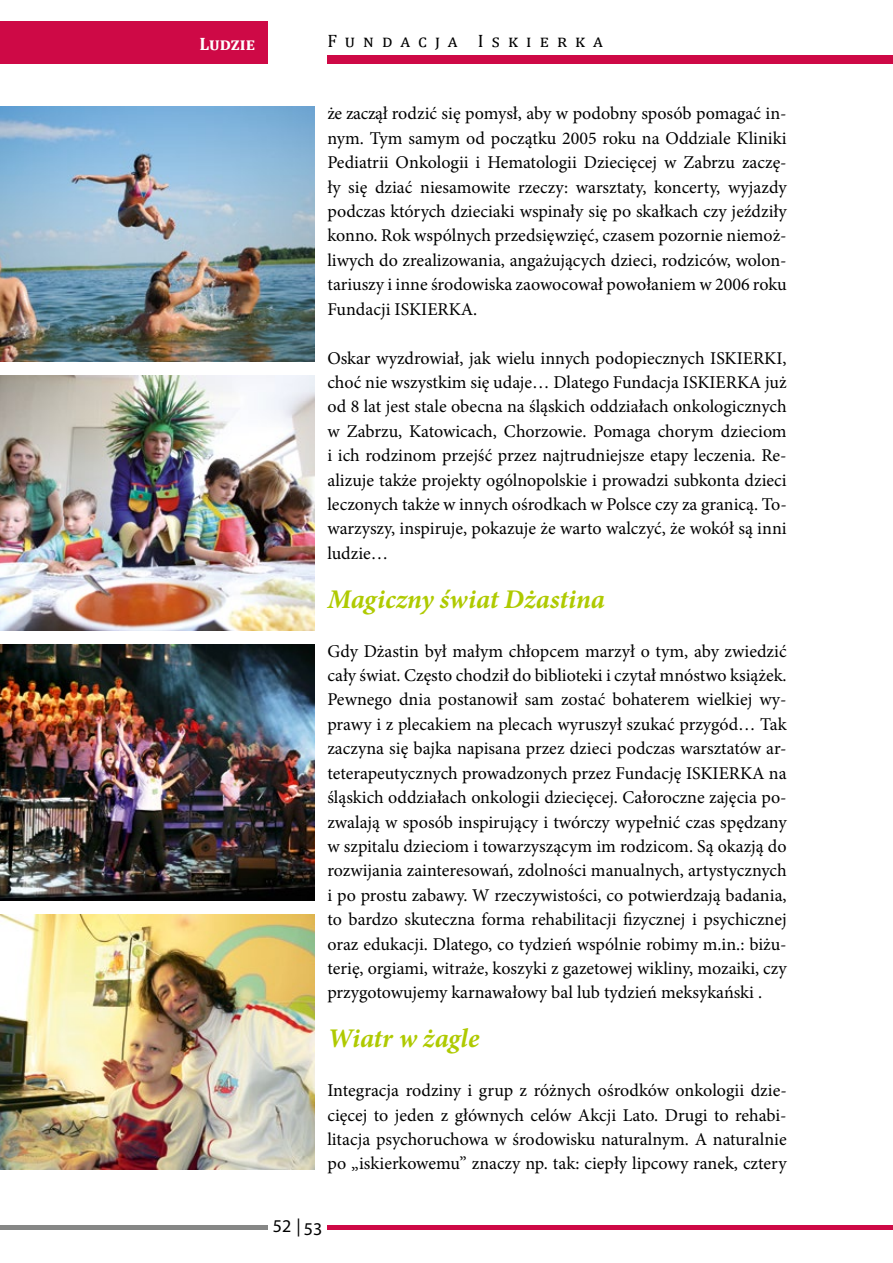
<style>
.page{position:relative;width:893px;height:1263px;background:#fff}
.page>*{position:absolute;margin:0;border:0;box-sizing:border-box;transform-origin:0 0}
.t1{font:italic 700 27px "Minion Pro";color:#afca00}
.t2{font:18px/24.5px "Minion Pro";color:#000;text-align:justify}
.t3{font:18px "Cambria";letter-spacing:.45em;color:#000}
.t4{font:700 18px "Cambria";color:#fff}
.t5{font:18px "Myriad Pro";color:#000}
</style>
<div class="page">
<hr style="left:0;top:1225px;width:268px;height:4px;background:#868786">
<hr style="left:327px;top:1225px;width:566px;height:4px;background:#ce0946">
<div style="left:327px;top:55px;width:566px;height:9px;background:#ce0946"></div>
<div style="left:0;top:21px;width:268px;height:43px;background:#ce0946"></div>
<img style="left:0;top:106px;width:315px;height:255px">
<img style="left:0;top:645px;width:315px;height:255px">
<img style="left:0;top:376px;width:315px;height:255px">
<img style="left:0;top:914px;width:315px;height:255px">
<p class="t4" style="left:199px;top:32px;width:57px">Ludzie</p>
<p class="t3" style="left:327px;top:30px;width:277px">Fundacja Iskierka</p>
<p class="t2" style="left:327px;top:101px;width:461px">że zaczął rodzić się pomysł, aby w podobny sposób pomagać in&shy;nym. Tym samym od początku 2005 roku na Oddziale Kliniki Pediatrii Onkologii i Hematologii Dziecięcej w Zabrzu zaczę&shy;ły się dziać niesamowite rzeczy: warsztaty, koncerty, wyjazdy podczas których dzieciaki wspinały się po skałkach czy jeździły konno. Rok wspólnych przedsięwzięć, czasem pozornie niemoż&shy;liwych do zrealizowania, angażujących dzieci, rodziców, wolon&shy;tariuszy i inne środowiska zaowocował powołaniem w 2006 roku Fundacji ISKIERKA.</p>
<p class="t2" style="left:327px;top:346px;width:461px">Oskar wyzdrowiał, jak wielu innych podopiecznych ISKIERKI, choć nie wszystkim się udaje… Dlatego Fundacja ISKIERKA już od 8 lat jest stale obecna na śląskich oddziałach onkologicznych w Zabrzu, Katowicach, Chorzowie. Pomaga chorym dzieciom i ich rodzinom przejść przez najtrudniejsze etapy leczenia. Re&shy;alizuje także projekty ogólnopolskie i prowadzi subkonta dzieci leczonych także w innych ośrodkach w Polsce czy za granicą. To&shy;warzyszy, inspiruje, pokazuje że warto walczyć, że wokół są inni ludzie…</p>
<h1 class="t1" style="left:327px;top:580px;width:279px">Magiczny świat Dżastina</h1>
<p class="t2" style="left:327px;top:639px;width:461px">Gdy Dżastin był małym chłopcem marzył o tym, aby zwiedzić cały świat. Często chodził do biblioteki i czytał mnóstwo książek.<br>Pewnego dnia postanowił sam zostać bohaterem wielkiej wy&shy;prawy i z plecakiem na plecach wyruszył szukać przygód… Tak zaczyna się bajka napisana przez dzieci podczas warsztatów ar&shy;teterapeutycznych prowadzonych przez Fundację ISKIERKA na śląskich oddziałach onkologii dziecięcej. Całoroczne zajęcia po&shy;zwalają w sposób inspirujący i twórczy wypełnić czas spędzany w szpitalu dzieciom i towarzyszącym im rodzicom. Są okazją do rozwijania zainteresowań, zdolności manualnych, artystycznych i po prostu zabawy. W rzeczywistości, co potwierdzają badania, to bardzo skuteczna forma rehabilitacji fizycznej i psychicznej oraz edukacji. Dlatego, co tydzień wspólnie robimy m.in.: biżu&shy;terię, orgiami, witraże, koszyki z gazetowej wikliny, mozaiki, czy przygotowujemy karnawałowy bal lub tydzień meksykański .</p>
<h1 class="t1" style="left:327px;top:1019px;width:153px">Wiatr w żagle</h1>
<p class="t2" style="left:327px;top:1078px;width:461px">Integracja rodziny i grup z różnych ośrodków onkologii dzie&shy;cięcej to jeden z głównych celów Akcji Lato. Drugi to rehabi&shy;litacja psychoruchowa w środowisku naturalnym. A naturalnie po „iskierkowemu” znaczy np. tak: ciepły lipcowy ranek, cztery</p>
<p class="t5" style="left:273px;top:1215px;width:51px">52 |53</p>
</div>
